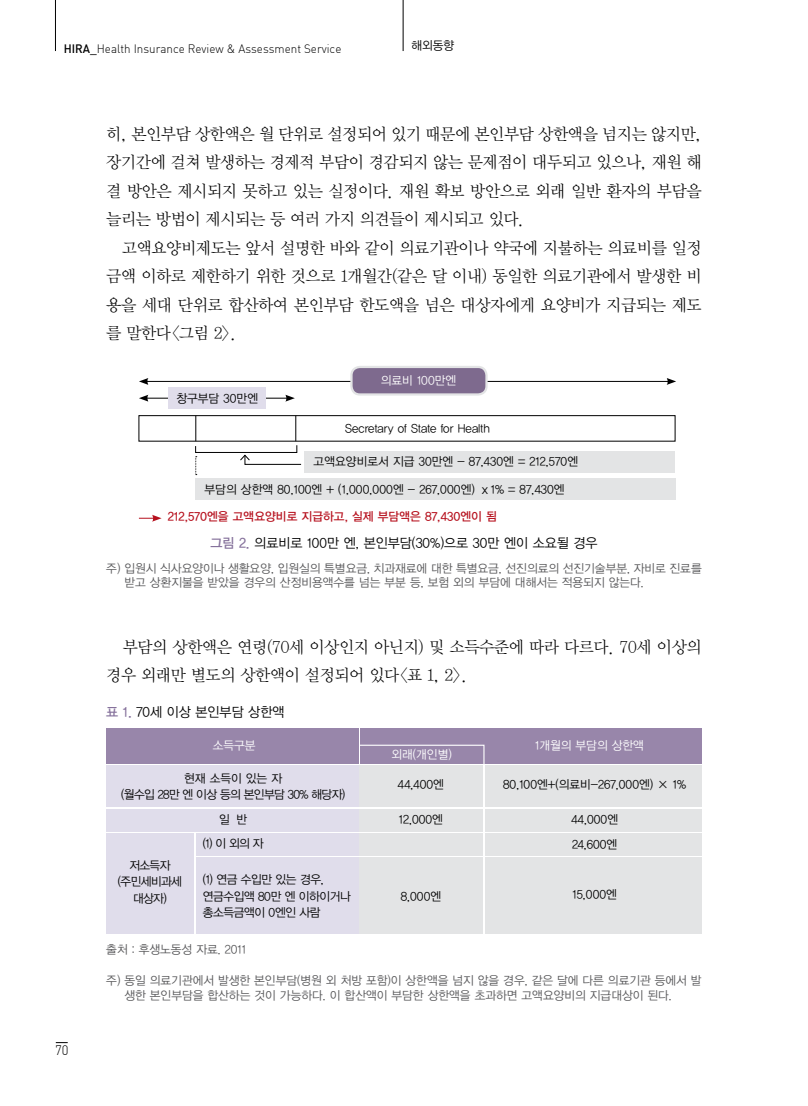
<style>
.page{position:relative;width:808px;height:1106px;background:#fff}
.page>*{position:absolute;margin:0;border:0;box-sizing:border-box;transform-origin:0 0}
.t1{font:16.5px/28.5px "YDIY Mj O120";letter-spacing:-.025em;color:#000;text-align:justify}
.t2{font:13.5px "YDIYGO120";color:#000}
.t3{font:13.5px "DINL Light";color:#000}
.t4{font:12px/14.4px "YDIYGO120";color:#58585a}
.t5{font:12px/24.5px "YDIYGO120";color:#000;text-align:center}
.t6{font:12px/16.5px "YDIYGO120";letter-spacing:-.05em;color:#000;text-align:center}
.t7{font:12px "DINL Light";color:#000}
.t8{font:12px/16.5px "YDIYGO120";letter-spacing:-.03em;color:#000}
.t9{font:12px "YDIYGO130";letter-spacing:.005em;color:#b6101d}
.t10{font:12px "YDIYGO120";color:#fff}
.s1{font-family:"DINM Medium"}
.s2{font-family:"YDIYGO130";color:#86729c}
</style>
<div class="page">
<svg style="left:56px;top:1042px;width:12px;height:1px"></svg>
<hr style="left:55px;top:0;width:1px;height:51px;background:#000">
<hr style="left:403px;top:0;width:1px;height:51px;background:#000">
<hr style="left:146px;top:381px;width:523px;height:1px;background:#000">
<svg style="left:139px;top:378px;width:9px;height:7px"></svg>
<svg style="left:667px;top:378px;width:9px;height:7px"></svg>
<hr style="left:146px;top:398px;width:142px;height:1px;background:#000">
<svg style="left:139px;top:395px;width:9px;height:6px"></svg>
<svg style="left:285px;top:395px;width:10px;height:6px"></svg>
<div style="left:139px;top:415px;width:536px;height:26px;border:1px solid #000"></div>
<div style="left:351px;top:367px;width:135px;height:27px;background:#7e6a8e;border-radius:9px"></div>
<div style="left:350px;top:366px;width:138px;height:29px;border:2px solid #e3e4e5;border-radius:9px"></div>
<div style="left:168px;top:388px;width:98px;height:21px;background:#e0ddeb"></div>
<div style="left:304px;top:451px;width:371px;height:21px;background:#e3e4e5"></div>
<div style="left:195px;top:479px;width:480px;height:21px;background:#e3e4e5"></div>
<svg style="left:139px;top:515px;width:23px;height:6px"></svg>
<div style="left:360px;top:729px;width:342px;height:35px;background:#9886aa"></div>
<div style="left:360px;top:765px;width:123px;height:42px;background:#e3e4e5"></div>
<div style="left:485px;top:765px;width:217px;height:42px;background:#e3e4e5"></div>
<div style="left:106px;top:729px;width:253px;height:35px;background:#9886aa"></div>
<div style="left:106px;top:765px;width:253px;height:42px;background:#e0ddeb"></div>
<div style="left:360px;top:809px;width:123px;height:22px;background:#e3e4e5"></div>
<div style="left:485px;top:809px;width:217px;height:22px;background:#e3e4e5"></div>
<div style="left:106px;top:809px;width:253px;height:22px;background:#e0ddeb"></div>
<div style="left:360px;top:833px;width:123px;height:22px;background:#e3e4e5"></div>
<div style="left:485px;top:833px;width:217px;height:22px;background:#e3e4e5"></div>
<div style="left:196px;top:833px;width:163px;height:22px;background:#e0ddeb"></div>
<div style="left:360px;top:857px;width:123px;height:76px;background:#e3e4e5"></div>
<div style="left:485px;top:857px;width:217px;height:76px;background:#e3e4e5"></div>
<div style="left:196px;top:857px;width:163px;height:76px;background:#e0ddeb"></div>
<div style="left:106px;top:833px;width:88px;height:101px;background:#e0ddeb"></div>
<svg style="left:360px;top:744px;width:125px;height:20px"></svg>
<svg style="left:195px;top:415px;width:106px;height:60px"></svg>
<p class="t7" style="left:64px;top:41px;width:279px"><span class="s1">HIRA_</span>Health Insurance Review &amp; Assessment Service</p>
<p class="t5" style="left:411px;top:33px;width:44px">해외동향</p>
<p class="t1" style="left:106px;top:119px;width:597px">히, 본인부담 상한액은 월 단위로 설정되어 있기 때문에 본인부담 상한액을 넘지는 않지만, 장기간에 걸쳐 발생하는 경제적 부담이 경감되지 않는 문제점이 대두되고 있으나, 재원 해 결 방안은 제시되지 못하고 있는 실정이다. 재원 확보 방안으로 외래 일반 환자의 부담을 늘리는 방법이 제시되는 등 여러 가지 의견들이 제시되고 있다.</p>
<p class="t1" style="left:106px;top:233px;width:597px;text-indent:16px">고액요양비제도는 앞서 설명한 바와 같이 의료기관이나 약국에 지불하는 의료비를 일정 금액 이하로 제한하기 위한 것으로 1개월간(같은 달 이내) 동일한 의료기관에서 발생한 비 용을 세대 단위로 합산하여 본인부담 한도액을 넘은 대상자에게 요양비가 지급되는 제도 를 말한다&lt;그림 2&gt;.</p>
<p class="t5" style="left:176px;top:386px;width:83px">창구부담 30만엔</p>
<p class="t10" style="left:381px;top:374px;width:77px">의료비 100만엔</p>
<p class="t5" style="left:345px;top:416px;width:146px">Secretary of State for Health</p>
<p class="t5" style="left:314px;top:449px;width:266px">고액요양비로서 지급 30만엔 - 87,430엔 = 212,570엔</p>
<p class="t5" style="left:205px;top:477px;width:362px">부담의 상한액 80,100엔 + (1,000,000엔 - 267,000엔) ⅹ1% = 87,430엔</p>
<p class="t9" style="left:168px;top:510px;width:331px">212,570엔을 고액요양비로 지급하고, 실제 부담액은 87,430엔이 됨</p>
<p class="t2" style="left:210px;top:535px;width:389px"><span class="s2">그림 2.</span> 의료비로 100만 엔, 본인부담(30%)으로 30만 엔이 소요될 경우</p>
<p class="t4" style="left:124px;top:561px;width:579px;text-indent:-18px">주) 입원시 식사요양이나 생활요양, 입원실의 특별요금, 치과재료에 대한 특별요금, 선진의료의 선진기술부분, 자비로 진료를 받고 상환지불을 받았을 경우의 산정비용액수를 넘는 부분 등, 보험 외의 부담에 대해서는 적용되지 않는다.</p>
<p class="t1" style="left:106px;top:632px;width:597px;text-indent:16px">부담의 상한액은 연령(70세 이상인지 아닌지) 및 소득수준에 따라 다르다. 70세 이상의 경우 외래만 별도의 상한액이 설정되어 있다&lt;표 1, 2&gt;.</p>
<p class="t2" style="left:106px;top:704px;width:180px"><span class="s2">표 1.</span> 70세 이상 본인부담 상한액</p>
<p class="t10" style="left:213px;top:739px;width:44px">소득구분</p>
<p class="t10" style="left:535px;top:739px;width:110px">1개월의 부담의 상한액</p>
<p class="t6" style="left:121px;top:770px;width:226px">현재 소득이 있는 자<br>(월수입 28만 엔 이상 등의 본인부담 30% 해당자)</p>
<p class="t5" style="left:203px;top:807px;width:62px">일 반<br>(1) 이 외의 자</p>
<p class="t8" style="left:203px;top:871px;width:150px">(1) 연금 수입만 있는 경우, 연금수입액 80만 엔 이하이거나 총소득금액이 0엔인 사람</p>
<p class="t10" style="left:391px;top:747px;width:62px">외래(개인별)</p>
<p class="t5" style="left:503px;top:772px;width:184px">80,100엔+(의료비-267,000엔) × 1%</p>
<p class="t5" style="left:571px;top:807px;width:48px;text-align:left">44,000엔<br>24,600엔</p>
<p class="t5" style="left:572px;top:882px;width:46px">15,000엔</p>
<p class="t5" style="left:398px;top:772px;width:48px">44,400엔</p>
<p class="t5" style="left:399px;top:807px;width:46px">12,000엔</p>
<p class="t6" style="left:118px;top:857px;width:66px">저소득자 (주민세비과세 대상자)</p>
<p class="t5" style="left:401px;top:884px;width:42px">8,000엔</p>
<p class="t4" style="left:106px;top:942px;width:141px">출처 : 후생노동성 자료. 2011</p>
<p class="t3" style="left:55px;top:1042px;width:15px">70</p>
<p class="t4" style="left:124px;top:973px;width:579px;text-indent:-18px">주) 동일 의료기관에서 발생한 본인부담(병원 외 처방 포함)이 상한액을 넘지 않을 경우, 같은 달에 다른 의료기관 등에서 발 생한 본인부담을 합산하는 것이 가능하다. 이 합산액이 부담한 상한액을 초과하면 고액요양비의 지급대상이 된다.</p>
</div>
